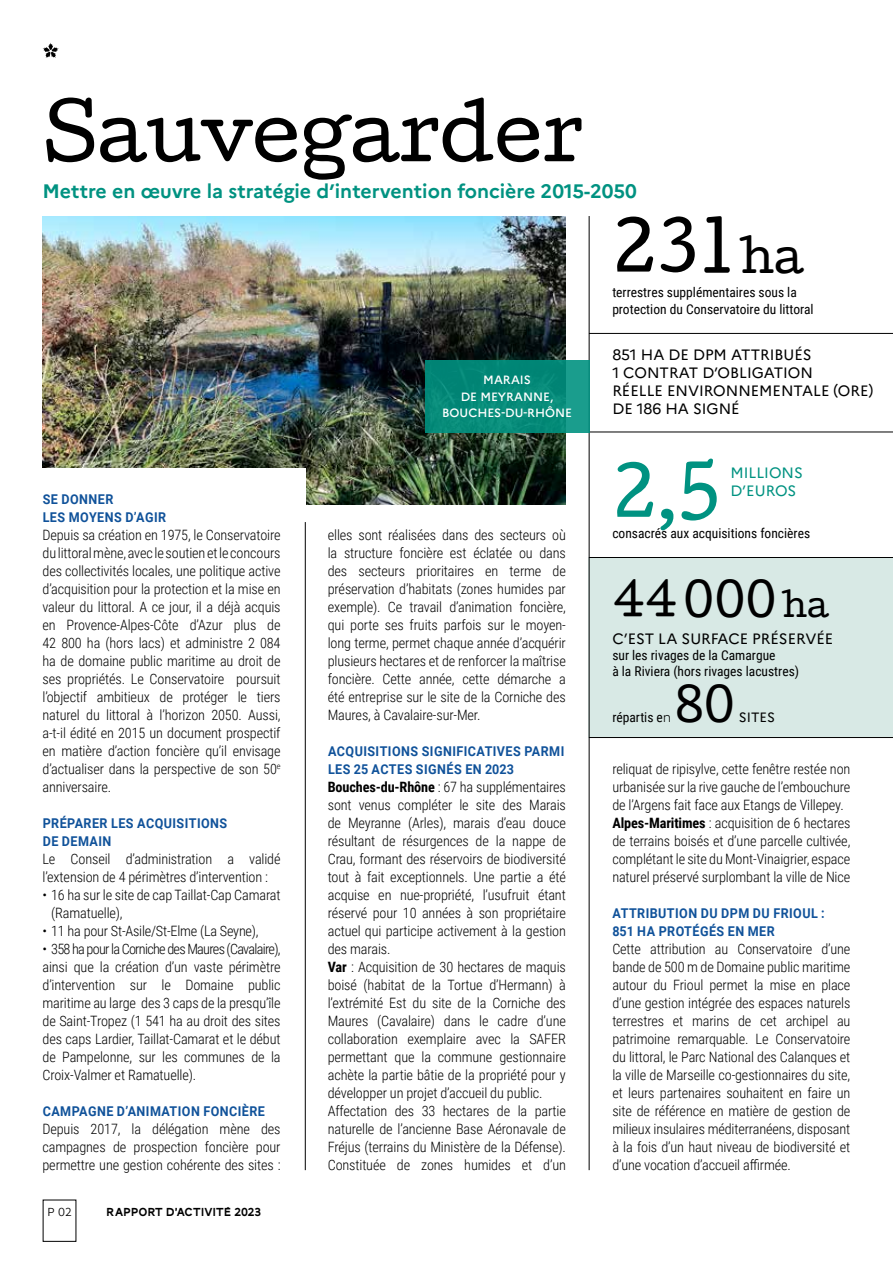
<style>
.page{position:relative;width:893px;height:1263px;background:#fff}
.page>*{position:absolute;margin:0;border:0;box-sizing:border-box;transform-origin:0 0}
.t1{font:75px "Cutive";color:#000}
.t2{font:67.5px "Cutive";color:#000}
.t3{font:67.5px "Cutive";color:#009281}
.t4{font:45px "Cutive";color:#000}
.t5{font:700 19.5px "Marianne";color:#009281}
.t6{font:15px/18px "Marianne";color:#000}
.t7{font:15px/18px "Marianne";color:#009281}
.t8{font:300 14.25px/18px "Roboto Condensed";letter-spacing:-.01em;color:#000;text-align:justify}
.t9{font:700 13.5px/18px "Roboto";letter-spacing:.035em;color:#10529a;scale:.93 1}
.t10{font:13.5px/16.2px "Roboto Condensed";color:#000}
.t11{font:13.5px "Marianne";color:#000}
.t12{font:500 12px/16.5px "Marianne";color:#fff;text-align:center}
.t13{font:12px "AW Conqueror Carved One";color:#000}
.t14{font:300 12px "AW Conqueror Sans";color:#000}
.s1{font-weight:700}
.s2{font-size:45px}
.s3{font-size:33px}
.s4{font-family:"Marianne";font-weight:300}
</style>
<div class="page">
<svg style="left:43px;top:43px;width:16px;height:15px"></svg>
<div style="left:589px;top:558px;width:304px;height:180px;background:#d8e9e5"></div>
<hr style="left:589px;top:216px;width:1px;height:954px;background:#000">
<hr style="left:589px;top:333px;width:304px;height:1px;background:#000">
<hr style="left:589px;top:432px;width:304px;height:1px;background:#000">
<hr style="left:589px;top:557px;width:304px;height:1px;background:#000">
<hr style="left:589px;top:737px;width:304px;height:1px;background:#000">
<img style="left:43px;top:216px;width:523px;height:288px">
<div style="left:425px;top:360px;width:164px;height:72px;background:linear-gradient(to right,#008474,#0f9382)"></div>
<div style="left:21px;top:468px;width:284px;height:208px;background:#fff"></div>
<hr style="left:305px;top:522px;width:1px;height:648px;background:#000">
<h1 class="t1" style="left:43px;top:75px;width:542px">Sauvegarder</h1>
<h3 class="t5" style="left:43px;top:179px;width:596px">Mettre en œuvre la stratégie d’intervention foncière 2015-2050</h3>
<p class="t9" style="left:43px;top:490px;width:134px">SE DONNER<br>LES MOYENS D’AGIR</p>
<p class="t8" style="left:43px;top:525px;width:240px">Depuis sa création en 1975, le Conservatoire du littoral mène, avec le soutien et le concours des collectivités locales, une politique active d’acquisition pour la protection et la mise en valeur du littoral. A ce jour, il a déjà acquis en Provence-Alpes-Côte d’Azur plus de 42 800 ha (hors lacs) et administre 2 084 ha de domaine public maritime au droit de ses propriétés. Le Conservatoire poursuit l’objectif ambitieux de protéger le tiers naturel du littoral à l’horizon 2050. Aussi, a-t-il édité en 2015 un document prospectif en matière d’action foncière qu’il envisage d’actualiser dans la perspective de son 50<sup>e </sup>anniversaire.</p>
<p class="t9" style="left:43px;top:814px;width:200px">PRÉPARER LES ACQUISITIONS<br>DE DEMAIN</p>
<p class="t8" style="left:43px;top:849px;width:240px">Le Conseil d’administration a validé l’extension de 4 périmètres d’intervention :</p>
<p class="t8" style="left:51px;top:885px;width:231px;text-indent:-9px">• 16 ha sur le site de cap Taillat-Cap Camarat (Ramatuelle),</p>
<p class="t8" style="left:43px;top:921px;width:218px">• 11 ha pour St-Asile/St-Elme (La Seyne),</p>
<p class="t8" style="left:43px;top:939px;width:240px">• 358 ha pour la Corniche des Maures (Cavalaire), ainsi que la création d’un vaste périmètre d’intervention sur le Domaine public maritime au large des 3 caps de la presqu’île de Saint-Tropez (1 541 ha au droit des sites des caps Lardier, Taillat-Camarat et le début de Pampelonne, sur les communes de la Croix-Valmer et Ramatuelle).</p>
<p class="t9" style="left:43px;top:1102px;width:240px">CAMPAGNE D’ANIMATION FONCIÈRE</p>
<p class="t8" style="left:43px;top:1119px;width:240px">Depuis 2017, la délégation mène des campagnes de prospection foncière pour permettre une gestion cohérente des sites :</p>
<p class="t14" style="left:47px;top:1202px;width:26px">P 02</p>
<p class="t13" style="left:106px;top:1207px;width:156px">RAPPORT D’ACTIVITÉ 2023</p>
<p class="t12" style="left:442px;top:371px;width:131px">MARAIS<br>DE MEYRANNE,<br>BOUCHES-DU-RHÔNE</p>
<p class="t8" style="left:328px;top:525px;width:240px">elles sont réalisées dans des secteurs où la structure foncière est éclatée ou dans des secteurs prioritaires en terme de préservation d’habitats (zones humides par exemple). Ce travail d’animation foncière, qui porte ses fruits parfois sur le moyen&shy;long terme, permet chaque année d’acquérir plusieurs hectares et de renforcer la maîtrise foncière. Cette année, cette démarche a été entreprise sur le site de la Corniche des Maures, à Cavalaire-sur-Mer.</p>
<p class="t9" style="left:328px;top:742px;width:256px">ACQUISITIONS SIGNIFICATIVES PARMI<br>LES 25 ACTES SIGNÉS EN 2023</p>
<p class="t8" style="left:328px;top:777px;width:240px;text-align:left"><span class="s1">Bouches-du-Rhône</span> : 67 ha supplémentaires sont venus compléter le site des Marais de Meyranne (Arles), marais d’eau douce résultant de résurgences de la nappe de Crau, formant des réservoirs de biodiversité tout à fait exceptionnels. Une partie a été acquise en nue-propriété, l’usufruit étant réservé pour 10 années à son propriétaire actuel qui participe activement à la gestion des marais.<br><span class="s1">Var</span> : Acquisition de 30 hectares de maquis boisé (habitat de la Tortue d’Hermann) à l’extrémité Est du site de la Corniche des Maures (Cavalaire) dans le cadre d’une collaboration exemplaire avec la SAFER permettant que la commune gestionnaire achète la partie bâtie de la propriété pour y développer un projet d’accueil du public.<br>Affectation des 33 hectares de la partie naturelle de l’ancienne Base Aéronavale de Fréjus (terrains du Ministère de la Défense).<br>Constituée de zones humides et d’un</p>
<h2 class="t2" style="left:612px;top:195px;width:193px">231<span class="s2">ha</span></h2>
<p class="t10" style="left:612px;top:284px;width:203px">terrestres supplémentaires sous la protection du Conservatoire du littoral</p>
<p class="t6" style="left:612px;top:345px;width:263px">851 HA DE DPM ATTRIBUÉS<br>1 CONTRAT D’OBLIGATION<br>RÉELLE ENVIRONNEMENTALE (ORE)<br>DE 186 HA SIGNÉ</p>
<h2 class="t3" style="left:612px;top:440px;width:109px">2,5</h2>
<p class="t10" style="left:612px;top:525px;width:199px">consacrés aux acquisitions foncières</p>
<p class="t7" style="left:730px;top:464px;width:74px">MILLIONS<br>D’EUROS</p>
<h3 class="t4" style="left:612px;top:565px;width:218px">44000 <span class="s3">ha</span></h3>
<p class="t6" style="left:612px;top:629px;width:223px">C’EST LA SURFACE PRÉSERVÉE</p>
<p class="t10" style="left:612px;top:647px;width:188px">sur les rivages de la Camargue<br>à la Riviera (hors rivages lacustres)</p>
<p class="t10" style="left:612px;top:709px;width:61px">répartis e<span class="s4">n</span></p>
<h3 class="t4" style="left:675px;top:670px;width:62px">80</h3>
<p class="t11" style="left:739px;top:709px;width:38px">SITES</p>
<p class="t8" style="left:612px;top:759px;width:240px;text-align:left">reliquat de ripisylve, cette fenêtre restée non urbanisée sur la rive gauche de l’embouchure de l’Argens fait face aux Etangs de Villepey.<br><span class="s1">Alpes-Maritimes</span> : acquisition de 6 hectares de terrains boisés et d’une parcelle cultivée, complétant le site du Mont-Vinaigrier, espace naturel préservé surplombant la ville de Nice</p>
<p class="t9" style="left:612px;top:904px;width:230px">ATTRIBUTION DU DPM DU FRIOUL :<br>851 HA PROTÉGÉS EN MER</p>
<p class="t8" style="left:612px;top:939px;width:240px">Cette attribution au Conservatoire d’une bande de 500 m de Domaine public maritime autour du Frioul permet la mise en place d’une gestion intégrée des espaces naturels terrestres et marins de cet archipel au patrimoine remarquable. Le Conservatoire du littoral, le Parc National des Calanques et la ville de Marseille co-gestionnaires du site, et leurs partenaires souhaitent en faire un site de référence en matière de gestion de milieux insulaires méditerranéens, disposant à la fois d’un haut niveau de biodiversité et d’une vocation d’accueil affirmée.</p>
</div>
